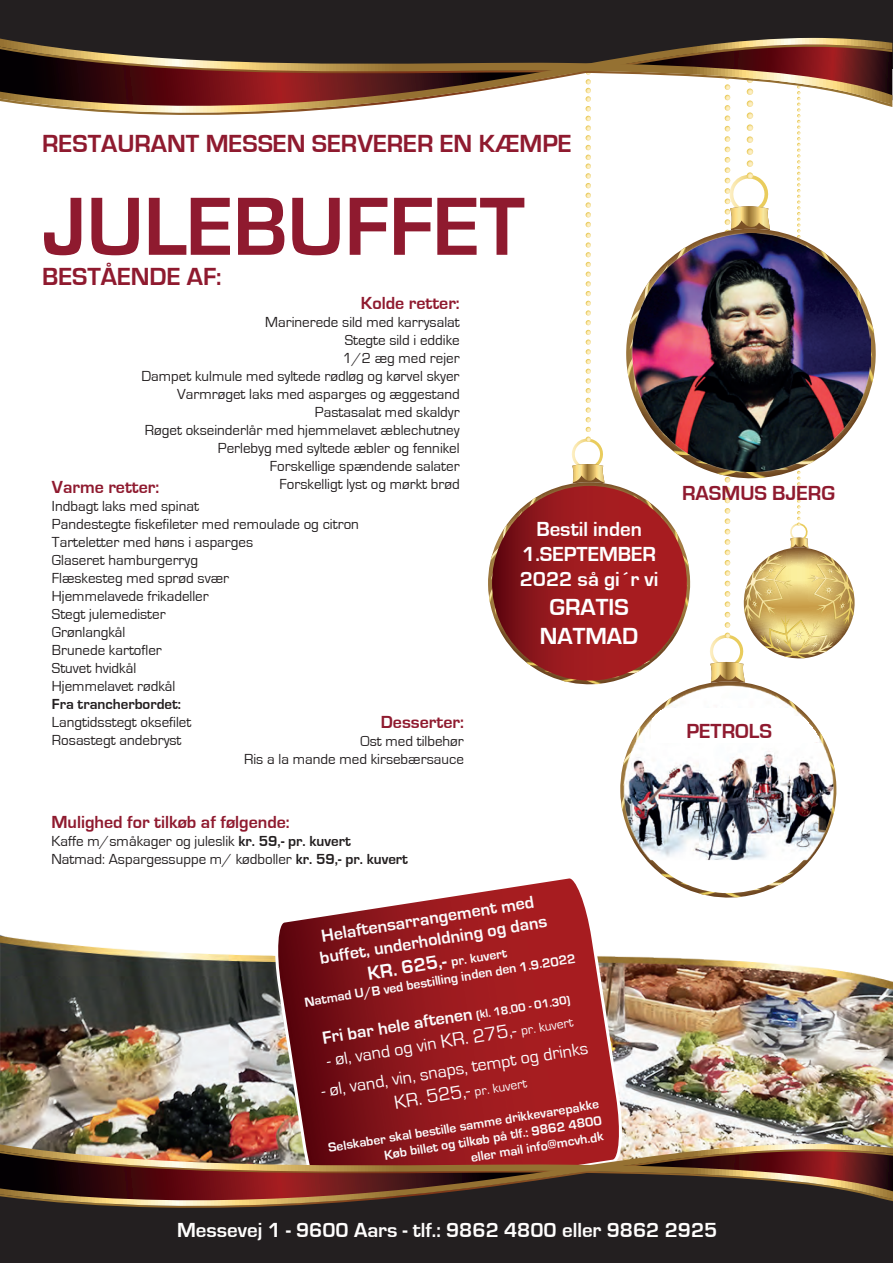
<style>
.page{position:relative;width:893px;height:1263px;background:#fff}
.page>*{position:absolute;margin:0;border:0;box-sizing:border-box;transform-origin:0 0}
.t1{font:700 85.5px "Eurostile";color:#8f1a2f}
.t2{font:700 25.5px "Eurostile";color:#8f1a2f}
.t3{font:700 24px/28.8px "Eurostile";color:#fff;text-align:center}
.t4{font:700 21px "Eurostile";color:#fffefd}
.t5{font:700 21px/25.2px "Eurostile";color:#fff;text-align:center}
.t6{font:700 21px "Eurostile";color:#8f1a2f}
.t7{font:700 18px/21.6px "Eurostile";color:#fbfbfc}
.t8{font:700 18px "Eurostile";color:#8f1a2f}
.t9{font:18px "Eurostile";color:#fbfbfc}
.t10{font:15px/18px "Eurostile";color:#231f20}
.t11{font:700 15px "Eurostile";color:#231f20}
.t12{font:700 13.5px/16px "Eurostile";color:#fbfbfc;text-align:center}
.t13{font:13.5px "Eurostile";color:#fbfbfc}
.s1{font-weight:700}
.s2{font-size:19.5px}
.s3{font-size:12px}
.s4{font-size:13.5px}
</style>
<div class="page">
<img style="left:0;top:935px;width:893px;height:207px">
<svg style="left:271px;top:886px;width:352px;height:256px;background:#993033"></svg>
<div style="left:0;top:1170px;width:893px;height:92px;background:#231f20"></div>
<img style="left:0;top:1142px;width:893px;height:66px">
<img style="left:0;top:1144px;width:893px;height:55px">
<div style="left:0;top:0;width:893px;height:69px;background:#231f20"></div>
<img style="left:488px;top:125px;width:388px;height:527px">
<svg style="left:0;top:37px;width:892px;height:82px"></svg>
<svg style="left:0;top:39px;width:892px;height:66px"></svg>
<img style="left:515px;top:559px;width:378px;height:427px">
<img style="left:621px;top:693px;width:214px;height:204px">
<h2 class="t2" style="left:42px;top:130px;width:531px">RESTAURANT MESSEN SERVERER EN KÆMPE</h2>
<h1 class="t1" style="left:42px;top:180px;width:484px">JULEBUFFET</h1>
<h2 class="t2" style="left:42px;top:263px;width:181px">BESTÅENDE AF:</h2>
<p class="t8" style="left:361px;top:293px;width:100px">Kolde retter:</p>
<p class="t10" style="left:141px;top:313px;width:320px;text-align:right">Marinerede sild med karrysalat<br>Stegte sild i eddike<br>1/2 æg med rejer<br>Dampet kulmule med syltede rødløg og kørvel skyer Varmrøget laks med asparges og æggestand Pastasalat med skaldyr<br>Røget okseinderlår med hjemmelavet æblechutney Perlebyg med syltede æbler og fennikel<br>Forskellige spændende salater</p>
<p class="t8" style="left:52px;top:477px;width:109px">Varme retter:</p>
<p class="t10" style="left:280px;top:475px;width:182px">Forskelligt lyst og mørkt brød</p>
<p class="t10" style="left:52px;top:497px;width:309px">Indbagt laks med spinat<br>Pandestegte fiskefileter med remoulade og citron<br>Tarteletter med høns i asparges<br>Glaseret hamburgerryg<br>Flæskesteg med sprød svær<br>Hjemmelavede frikadeller<br>Stegt julemedister<br>Grønlangkål<br>Brunede kartofler<br>Stuvet hvidkål<br>Hjemmelavet rødkål</p>
<p class="t11" style="left:52px;top:696px;width:131px">Fra trancherbordet:</p>
<p class="t10" style="left:52px;top:713px;width:141px">Langtidsstegt oksefilet<br>Rosastegt andebryst</p>
<p class="t8" style="left:381px;top:712px;width:85px">Desserter:</p>
<p class="t10" style="left:244px;top:732px;width:221px;text-align:right">Ost med tilbehør<br>Ris a la mande med kirsebærsauce</p>
<h3 class="t5" style="left:520px;top:516px;width:140px">Bestil inden<br>1.SEPTEMBER<br>2022 så gi´r vi</h3>
<h3 class="t3" style="left:540px;top:593px;width:100px">GRATIS<br>NATMAD</h3>
<p class="t8" style="left:51px;top:812px;width:240px">Mulighed for tilkøb af følgende:</p>
<p class="t10" style="left:51px;top:832px;width:358px">Kaffe m/småkager og juleslik <span class="s1">kr. 59,- pr. kuvert<br></span>Natmad: Aspargessuppe m/ kødboller <span class="s1">kr. 59,- pr. kuvert</span></p>
<p class="t7" style="left:315px;top:926px;width:231px;rotate:-9deg">Helaftensarrangement med buffet, underholdning og dans</p>
<p class="t12" style="left:301px;top:977px;width:276px;rotate:-9deg"><span class="s2">KR. 625,-</span> pr. kuvert<br>Natmad U/B ved bestilling inden den 1.9.2022</p>
<p class="t7" style="left:321px;top:1027px;width:252px;rotate:-9deg">Fri bar hele aftenen <span class="s3">(kl. 18.00 - 01.30)</span></p>
<p class="t9" style="left:325px;top:1051px;width:251px;rotate:-9deg">- øl, vand og vin <span class="s2">KR. 275,-</span> <span class="s4">pr. kuvert</span></p>
<p class="t9" style="left:320px;top:1081px;width:271px;rotate:-9deg">- øl, vand, vin, snaps, tempt og drinks</p>
<p class="t13" style="left:394px;top:1097px;width:135px;rotate:-9deg"><span class="s2">KR. 525,-</span> pr. kuvert</p>
<p class="t12" style="left:327px;top:1139px;width:276px;text-align:right;rotate:-9deg">Selskaber skal bestille samme drikkevarepakke<br>Køb billet og tilkøb på tlf.: 9862 4800<br>eller mail info@mcvh.dk</p>
<h3 class="t6" style="left:682px;top:482px;width:154px">RASMUS BJERG</h3>
<h3 class="t6" style="left:686px;top:719px;width:87px">PETROLS</h3>
<h3 class="t4" style="left:177px;top:1218px;width:542px">Messevej 1 - 9600 Aars - tlf.: 9862 4800 eller 9862 2925</h3>
</div>
